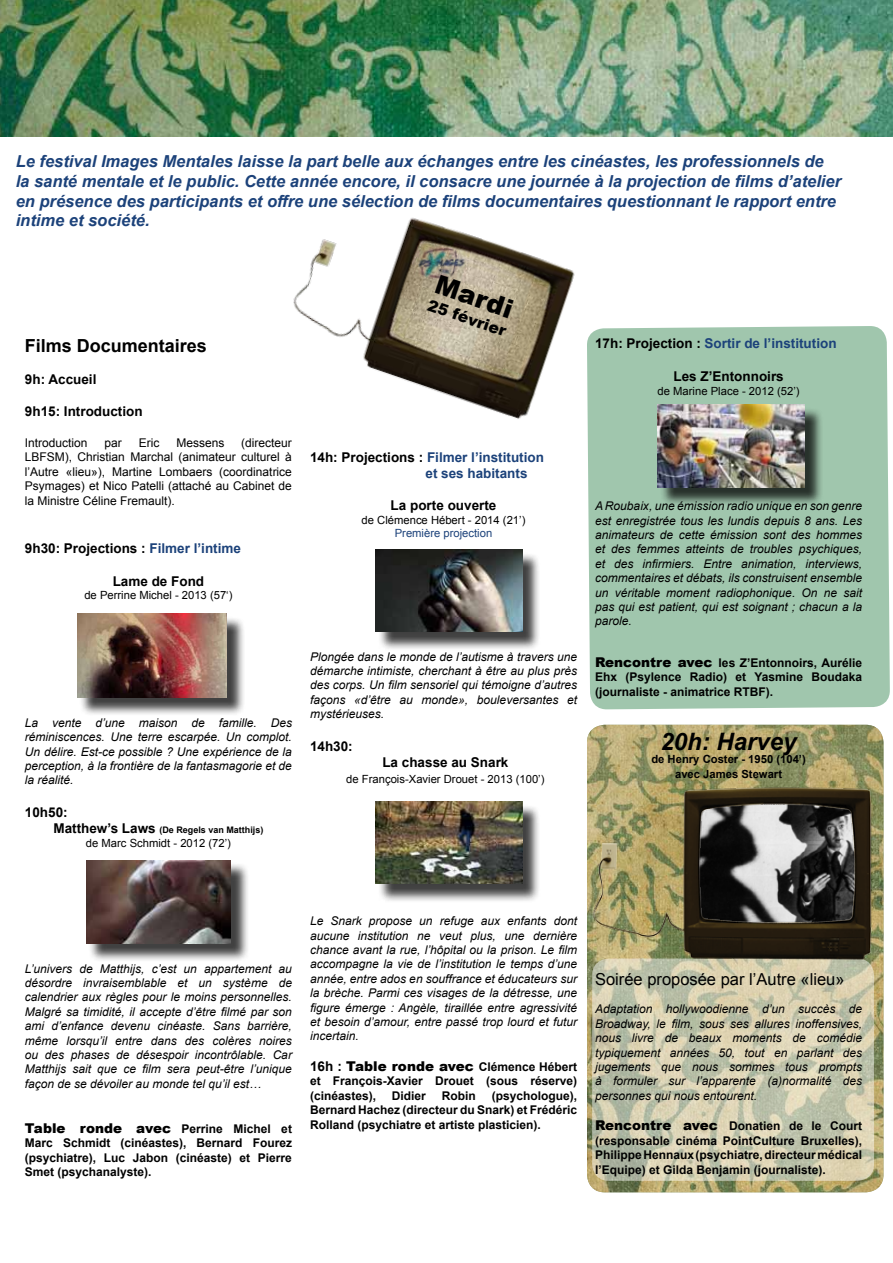
<style>
.page{position:relative;width:893px;height:1263px;background:#fff}
.page>*{position:absolute;margin:0;border:0;box-sizing:border-box;transform-origin:0 0}
.t1{font:900 26.1px "Arial";color:#000}
.t2{font:italic 700 24px "Arial";color:#000}
.t3{font:700 18px "Arial";color:#000}
.t4{font:italic 700 16.5px/19.8px "Arial";color:#1c427a}
.t5{font:16.5px "Arial";color:#000}
.t6{font:900 15.6px "Arial";color:#000}
.t7{font:700 13.5px "Arial";color:#000}
.t8{font:700 13.5px/16.2px "Arial";color:#1c427a}
.t9{font:900 13.5px "Arial";color:#000}
.t10{font:italic 12px/14.4px "Arial";color:#000;text-align:justify}
.t11{font:700 12px/14.4px "Arial";color:#000;text-align:justify}
.t12{font:12px/14.4px "Arial";color:#000;text-align:justify}
.t13{font:11.25px "Arial";color:#000}
.t14{font:700 11.25px/14.4px "Arial";color:#000;text-align:center}
.t15{font:11.25px "Arial";color:#1c427a}
.t16{font:700 9px "Arial";color:#000}
.s1{color:#1c427a}
.s2{font-size:13.5px}
.s3{color:#000}
.s4{font-weight:900;font-size:13.5px}
.s5{font-weight:700}
.s6{font-weight:700;font-size:12px}
</style>
<div class="page">
<div style="left:588px;top:326px;width:302px;height:383px;background:#a0c6ad"></div>
<img style="left:587px;top:725px;width:296px;height:467px">
<svg style="left:592px;top:958px;width:282px;height:223px;background:#cccaae"></svg>
<img style="left:0;top:0;width:893px;height:137px">
<img style="left:249px;top:117px;width:387px;height:341px">
<img style="left:413px;top:242px;width:57px;height:45px">
<img style="left:587px;top:760px;width:297px;height:224px">
<div style="left:79px;top:616px;width:167px;height:100px;background:#000;opacity:.75"></div>
<img style="left:77px;top:614px;width:150px;height:83px">
<div style="left:377px;top:552px;width:164px;height:99px;background:#000;opacity:.75"></div>
<img style="left:375px;top:550px;width:147px;height:82px">
<div style="left:377px;top:804px;width:164px;height:99px;background:#000;opacity:.75"></div>
<img style="left:375px;top:802px;width:147px;height:82px">
<div style="left:660px;top:407px;width:163px;height:100px;background:#000;opacity:.75"></div>
<img style="left:657px;top:404px;width:148px;height:84px">
<div style="left:88px;top:862px;width:162px;height:100px;background:#000;opacity:.75"></div>
<img style="left:86px;top:860px;width:145px;height:83px">
<p class="t4" style="left:16px;top:152px;width:827px">Le festival Images Mentales laisse la part belle aux échanges entre les cinéastes, les professionnels de la santé mentale et le public. Cette année encore, il consacre une journée à la projection de films d’atelier en présence des participants et offre une sélection de films documentaires questionnant le rapport entre intime et société.</p>
<h3 class="t3" style="left:25px;top:333px;width:184px">Films Documentaires</h3>
<p class="t7" style="left:25px;top:370px;width:73px">9h: Accueil</p>
<p class="t7" style="left:25px;top:403px;width:119px">9h15: Introduction</p>
<p class="t12" style="left:25px;top:436px;width:64px">Introduction</p>
<p class="t12" style="left:105px;top:436px;width:19px">par</p>
<p class="t12" style="left:139px;top:436px;width:22px">Eric</p>
<p class="t12" style="left:176px;top:436px;width:50px">Messens</p>
<p class="t12" style="left:25px;top:436px;width:269px;text-indent:216px">(directeur LBFSM), Christian Marchal (animateur culturel à l’Autre «lieu»), Martine Lombaers (coordinatrice Psymages) et Nico Patelli (attaché au Cabinet de la Ministre Céline Fremault).</p>
<p class="t7" style="left:25px;top:539px;width:218px">9h30: Projections : <span class="s1">Filmer l’intime</span></p>
<p class="t7" style="left:113px;top:572px;width:93px">Lame de Fond</p>
<p class="t13" style="left:84px;top:588px;width:150px">de Perrine Michel - 2013 (57‘)</p>
<p class="t10" style="left:25px;top:716px;width:269px">La vente d’une maison de famille. Des réminiscences. Une terre escarpée. Un complot.<br>Un délire. Est-ce possible ? Une expérience de la perception, à la frontière de la fantasmagorie et de la réalité.</p>
<p class="t7" style="left:25px;top:803px;width:44px">10h50:</p>
<p class="t16" style="left:53px;top:824px;width:212px"><span class="s2">Matthew’s Laws</span> (De Regels van Matthijs)</p>
<p class="t13" style="left:86px;top:835px;width:147px">de Marc Schmidt - 2012 (72’)</p>
<h1 class="t1" style="left:442px;top:266px;width:82px;rotate:19deg">Mardi</h1>
<h3 class="t6" style="left:432px;top:294px;width:83px;rotate:19deg">25 février</h3>
<p class="t8" style="left:595px;top:336px;width:243px"><span class="s3">17h: Projection :</span> Sortir de l’institution</p>
<p class="t7" style="left:673px;top:367px;width:112px">Les Z’Entonnoirs</p>
<p class="t13" style="left:658px;top:384px;width:143px">de Marine Place - 2012 (52’)</p>
<p class="t8" style="left:425px;top:449px;width:120px;text-indent:-116px"><span class="s3">14h: Projections :</span> Filmer l’institution et ses habitants</p>
<p class="t7" style="left:391px;top:496px;width:107px">La porte ouverte</p>
<p class="t13" style="left:362px;top:512px;width:165px">de Clémence Hébert - 2014 (21’)</p>
<p class="t15" style="left:395px;top:526px;width:99px">Première projection</p>
<p class="t10" style="left:310px;top:649px;width:269px">Plongée dans le monde de l’autisme à travers une démarche intimiste, cherchant à être au plus près des corps. Un film sensoriel qui témoigne d’autres façons «d’être au monde», bouleversantes et mystérieuses.</p>
<p class="t7" style="left:310px;top:737px;width:44px">14h30:</p>
<p class="t7" style="left:382px;top:753px;width:128px">La chasse au Snark</p>
<p class="t13" style="left:346px;top:772px;width:200px">de François-Xavier Drouet - 2013 (100’)</p>
<p class="t10" style="left:595px;top:499px;width:269px">A Roubaix, une émission radio unique en son genre est enregistrée tous les lundis depuis 8 ans. Les animateurs de cette émission sont des hommes et des femmes atteints de troubles psychiques, et des infirmiers. Entre animation, interviews, commentaires et débats, ils construisent ensemble un véritable moment radiophonique. On ne sait pas qui est patient, qui est soignant ; chacun a la parole.</p>
<p class="t11" style="left:595px;top:656px;width:269px"><span class="s4">Rencontre avec</span> les Z’Entonnoirs, Aurélie Ehx (Psylence Radio) et Yasmine Boudaka (journaliste - animatrice RTBF).</p>
<h2 class="t2" style="left:661px;top:725px;width:138px">20h: Harvey</h2>
<p class="t14" style="left:651px;top:752px;width:156px">de Henry Coster - 1950 (104’) avec James Stewart</p>
<p class="t10" style="left:25px;top:961px;width:269px">L’univers de Matthijs, c’est un appartement au désordre invraisemblable et un système de calendrier aux règles pour le moins personnelles.<br>Malgré sa timidité, il accepte d’être filmé par son ami d’enfance devenu cinéaste. Sans barrière, même lorsqu’il entre dans des colères noires ou des phases de désespoir incontrôlable. Car Matthijs sait que ce film sera peut-être l’unique façon de se dévoiler au monde tel qu’il est…</p>
<p class="t11" style="left:25px;top:1122px;width:269px"><span class="s4">Table ronde avec</span> Perrine Michel et Marc Schmidt (cinéastes), Bernard Fourez (psychiatre), Luc Jabon (cinéaste) et Pierre Smet (psychanalyste).</p>
<p class="t10" style="left:310px;top:914px;width:269px">Le Snark propose un refuge aux enfants dont aucune institution ne veut plus, une dernière chance avant la rue, l’hôpital ou la prison. Le film accompagne la vie de l’institution le temps d’une année, entre ados en souffrance et éducateurs sur la brèche. Parmi ces visages de la détresse, une figure émerge : Angèle, tiraillée entre agressivité et besoin d’amour, entre passé trop lourd et futur incertain.</p>
<p class="t9" style="left:310px;top:1056px;width:269px"><span class="s5">16h :</span> Table ronde avec <span class="s6">Clémence Hébert</span></p>
<p class="t11" style="left:310px;top:1074px;width:269px">et François-Xavier Drouet (sous réserve) (cinéastes),</p>
<p class="t11" style="left:310px;top:1089px;width:269px;text-indent:182px">(psychologue), Bernard Hachez (directeur du Snark) et Frédéric Rolland (psychiatre et artiste plasticien).</p>
<p class="t11" style="left:392px;top:1089px;width:36px">Didier</p>
<p class="t11" style="left:442px;top:1089px;width:35px">Robin</p>
<h3 class="t5" style="left:595px;top:968px;width:251px">Soirée proposée par l’Autre «lieu»</h3>
<p class="t10" style="left:595px;top:1002px;width:269px">Adaptation hollywoodienne d’un succès de Broadway, le film, sous ses allures inoffensives, nous livre de beaux moments de comédie typiquement années 50, tout en parlant des jugements que nous sommes tous prompts à formuler sur l’apparente (a)normalité des personnes qui nous entourent.</p>
<p class="t11" style="left:595px;top:1119px;width:269px"><span class="s4">Rencontre avec</span> Donatien de le Court (responsable cinéma PointCulture Bruxelles), Philippe Hennaux (psychiatre, directeur médical l’Equipe) et Gilda Benjamin (journaliste).</p>
</div>
